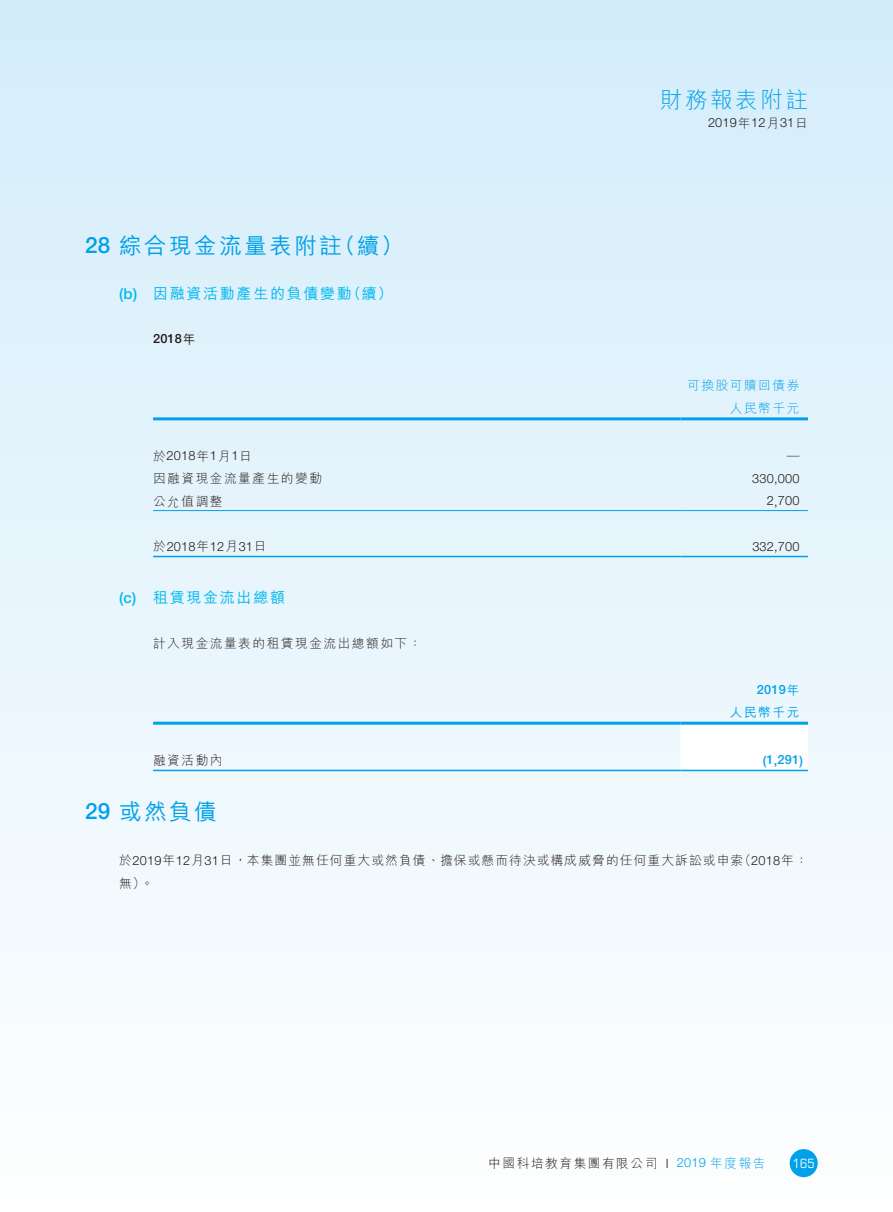
<style>
.page{position:relative;width:893px;height:1212px;background:#fff}
.page>*{position:absolute;margin:0;border:0;box-sizing:border-box;transform-origin:0 0}
.t1{font:500 22.5px "M Hei HK";letter-spacing:.115em;color:#00a1e9}
.t2{font:300 22.5px "M Hei HK";letter-spacing:.115em;color:#00a1e9}
.t3{font:500 15px "M Hei HK";letter-spacing:.115em;color:#00b9ef}
.t4{font:300 12.75px "M Hei HK";letter-spacing:.115em;color:#231916}
.t5{font:300 12.75px/22.5px "M Hei HK";letter-spacing:.085em;color:#231916}
.t6{font:300 12.75px "Helvetica Neue";letter-spacing:.015em;color:#231916}
.t7{font:300 12.75px/22.5px "M Hei HK";letter-spacing:.115em;color:#00a1e9;text-align:right}
.t8{font:500 12.75px "Helvetica Neue";letter-spacing:.015em;color:#00a1e9}
.t9{font:500 12.75px "Helvetica Neue";color:#231916}
.t10{font:500 12.75px "M Hei HK";letter-spacing:.115em;color:#00a1e9}
.t11{font:condensed 12.75px "Eurostile";color:#fff}
.s1{font-family:"Helvetica Neue"}
.s2{font-family:"M Hei HK"}
.s3{font-family:"Helvetica Neue";color:#00a1e9}
.s4{color:#00a1e9}
</style>
<div class="page">
<div style="left:0;top:0;width:893px;height:1212px;background:linear-gradient(to bottom,#d3edfb,#fefefe)"></div>
<div style="left:790px;top:1149px;width:28px;height:28px;background:#00a1e9;border-radius:50%"></div>
<hr style="left:153px;top:417px;width:527px;height:3px;background:#00a1e9">
<hr style="left:680px;top:417px;width:128px;height:3px;background:#00a1e9">
<hr style="left:153px;top:510px;width:527px;height:1px;background:#00a1e9">
<hr style="left:680px;top:510px;width:128px;height:1px;background:#00a1e9">
<hr style="left:153px;top:556px;width:527px;height:1px;background:#00a1e9">
<hr style="left:680px;top:556px;width:128px;height:1px;background:#00a1e9">
<svg style="left:680px;top:725px;width:128px;height:45px"></svg>
<hr style="left:153px;top:722px;width:527px;height:3px;background:#00a1e9">
<hr style="left:680px;top:722px;width:128px;height:3px;background:#00a1e9">
<hr style="left:153px;top:770px;width:527px;height:1px;background:#00a1e9">
<hr style="left:680px;top:770px;width:128px;height:1px;background:#00a1e9">
<h1 class="t1" style="left:85px;top:229px;width:320px"><span class="s1">28</span> 綜合現金流量表附註（續）</h1>
<p class="t3" style="left:119px;top:283px;width:275px"><span class="s1">(b)</span> 因融資活動產生的負債變動（續）</p>
<p class="t9" style="left:153px;top:331px;width:44px">2018<span class="s2">年</span></p>
<h1 class="t2" style="left:660px;top:84px;width:149px">財務報表附註</h1>
<p class="t6" style="left:708px;top:115px;width:101px">2019<span class="s2">年</span>12<span class="s2">月</span>31<span class="s2">日</span></p>
<p class="t7" style="left:687px;top:374px;width:114px">可換股可贖回債券人民幣千元</p>
<p class="t6" style="left:153px;top:448px;width:100px"><span class="s2">於</span>2018<span class="s2">年</span>1<span class="s2">月</span>1<span class="s2">日</span></p>
<p class="t4" style="left:787px;top:447px;width:14px">—</p>
<p class="t4" style="left:153px;top:470px;width:170px">因融資現金流量產生的變動</p>
<p class="t6" style="left:752px;top:470px;width:49px">330,000</p>
<p class="t4" style="left:153px;top:492px;width:71px">公允值調整</p>
<p class="t6" style="left:767px;top:493px;width:34px">2,700</p>
<p class="t6" style="left:153px;top:538px;width:115px"><span class="s2">於</span>2018<span class="s2">年</span>12<span class="s2">月</span>31<span class="s2">日</span></p>
<p class="t6" style="left:752px;top:538px;width:49px">332,700</p>
<p class="t3" style="left:119px;top:587px;width:167px"><span class="s1">(c)</span> 租賃現金流出總額</p>
<p class="t4" style="left:153px;top:635px;width:270px">計入現金流量表的租賃現金流出總額如下：</p>
<p class="t8" style="left:757px;top:682px;width:44px">2019<span class="s2">年</span></p>
<p class="t10" style="left:730px;top:703px;width:71px">人民幣千元</p>
<p class="t4" style="left:153px;top:751px;width:71px">融資活動內</p>
<p class="t8" style="left:763px;top:752px;width:42px">(1,291)</p>
<h1 class="t1" style="left:85px;top:795px;width:133px"><span class="s1">29</span> 或然負債</h1>
<p class="t5" style="left:119px;top:849px;width:690px">於<span class="s1">2019</span>年<span class="s1">12</span>月<span class="s1">31</span>日，本集團並無任何重大或然負債、擔保或懸而待決或構成威脅的任何重大訴訟或申索（<span class="s1">2018</span>年：無）。</p>
<p class="t4" style="left:488px;top:1154px;width:278px">中國科培教育集團有限公司 <span class="s1">I</span> <span class="s3">2019</span> <span class="s4">年度報告</span></p>
<p class="t11" style="left:793px;top:1155px;width:23px">165</p>
</div>
